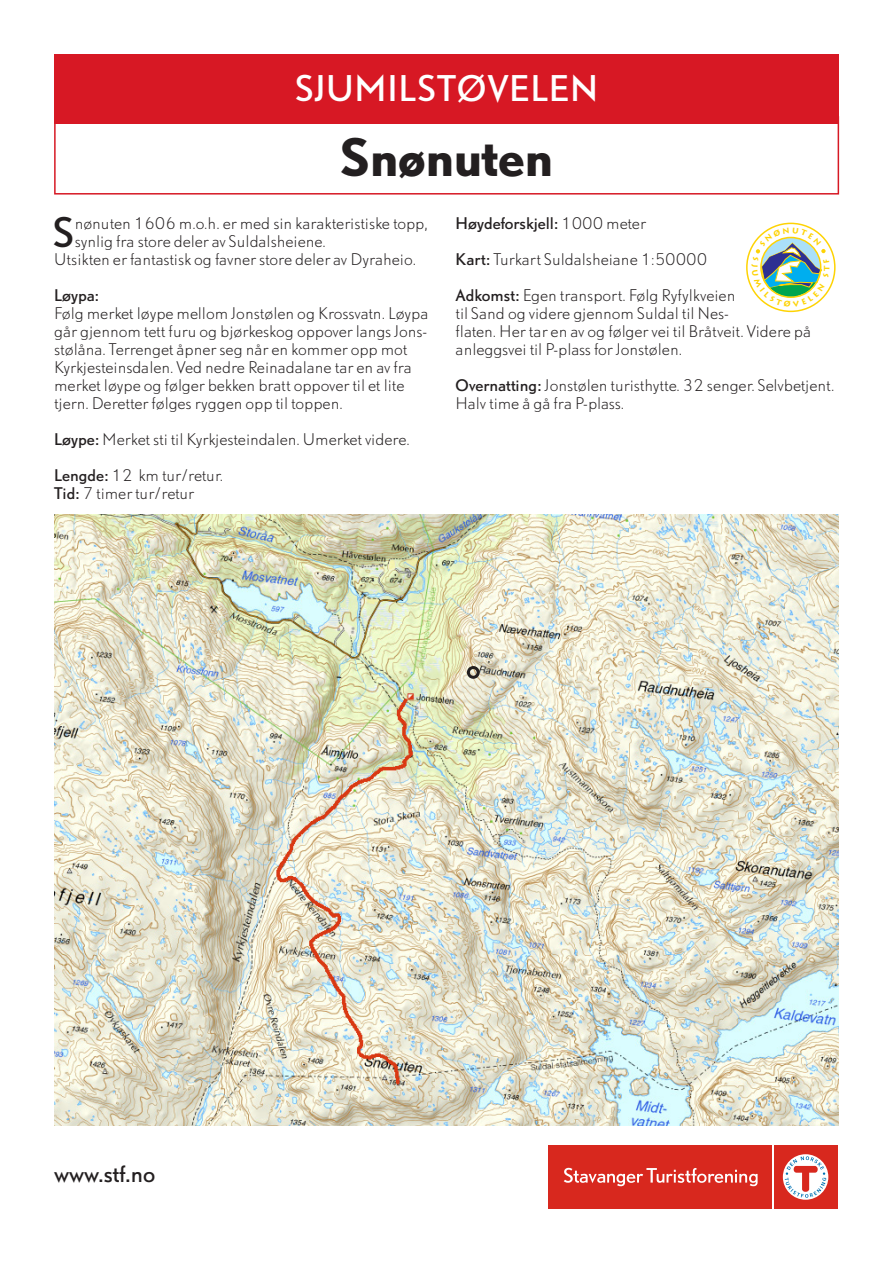
<style>
.page{position:relative;width:893px;height:1263px;background:#fff}
.page>*{position:absolute;margin:0;border:0;box-sizing:border-box;transform-origin:0 0}
.t1{font:700 48px "DTL Nobel TOT";color:#231f20}
.t2{font:37.95px "DTL Nobel TOT";color:#231f20}
.t3{font:33px "DTL Nobel TOT";letter-spacing:.025em;color:#fff}
.t4{font:21px "DTL Nobel TOT";color:#231f20}
.t5{font:300 15px/18px "DTL Nobel TOT";color:#231f20}
.t6{font:15px "DTL Nobel TOT";color:#231f20}
.s1{font-weight:400}
.s2{font-weight:300}
</style>
<div class="page">
<div style="left:54px;top:116px;width:785px;height:79px;border:2px solid #d71824"></div>
<div style="left:774px;top:1145px;width:64px;height:64px;background:#d8281e"></div>
<svg style="left:783px;top:1154px;width:45px;height:46px"></svg>
<svg style="left:785px;top:1156px;width:41px;height:42px"></svg>
<div style="left:548px;top:1145px;width:223px;height:64px;background:#d8281e"></div>
<svg style="left:564px;top:1168px;width:194px;height:18px"></svg>
<svg style="left:747px;top:223px;width:88px;height:88px"></svg>
<div style="left:746px;top:223px;width:90px;height:89px;border:2px solid #fed304;border-radius:50%"></div>
<div style="left:54px;top:54px;width:785px;height:69px;background:#d71824"></div>
<img style="left:54px;top:514px;width:785px;height:612px">
<div style="left:467px;top:666px;width:13px;height:13px;border:3px solid #231f20;border-radius:50%"></div>
<svg style="left:751px;top:227px;width:79px;height:80px"></svg>
<p class="t3" style="left:295px;top:65px;width:305px">SJUMILSTØVELEN</p>
<p class="t1" style="left:340px;top:123px;width:214px">Snønuten</p>
<p class="t2" style="left:53px;top:206px;width:23px">S</p>
<p class="t5" style="left:75px;top:214px;width:355px">nønuten 1606 m.o.h. er med sin karakteristiske topp, synlig fra store deler av Suldalsheiene.</p>
<p class="t5" style="left:54px;top:250px;width:363px">Utsikten er fantastisk og favner store deler av Dyraheio.</p>
<p class="t6" style="left:54px;top:285px;width:47px">Løypa:</p>
<p class="t5" style="left:54px;top:304px;width:376px">Følg merket løype mellom Jonstølen og Krossvatn. Løypa går gjennom tett furu og bjørkeskog oppover langs Jons&shy;stølåna. Terrenget åpner seg når en kommer opp mot Kyrkjesteinsdalen. Ved nedre Reinadalane tar en av fra merket løype og følger bekken bratt oppover til et lite tjern. Deretter følges ryggen opp til toppen.</p>
<p class="t5" style="left:54px;top:430px;width:357px"><span class="s1">Løype:</span> Merket sti til Kyrkjesteindalen. Umerket videre.</p>
<p class="t5" style="left:54px;top:466px;width:171px"><span class="s1">Lengde:</span> 12 km tur/retur.</p>
<p class="t5" style="left:54px;top:484px;width:142px"><span class="s1">Tid:</span> 7 timer tur/retur</p>
<p class="t6" style="left:456px;top:213px;width:192px">Høydeforskjell: <span class="s2">1000 meter</span></p>
<p class="t5" style="left:456px;top:250px;width:253px"><span class="s1">Kart:</span> Turkart Suldalsheiane 1:50000</p>
<p class="t5" style="left:456px;top:286px;width:357px"><span class="s1">Adkomst:</span> Egen transport. Følg Ryfylkveien<br>til Sand og videre gjennom Suldal til Nes-<br>flaten. Her tar en av og følger vei til Bråtveit. Videre på anleggsvei til P-plass for Jonstølen.</p>
<p class="t5" style="left:456px;top:376px;width:380px"><span class="s1">Overnatting:</span> Jonstølen turisthytte. 32 senger. Selvbetjent.<br>Halv time å gå fra P-plass.</p>
<p class="t4" style="left:54px;top:1160px;width:103px">www.stf.no</p>
</div>
